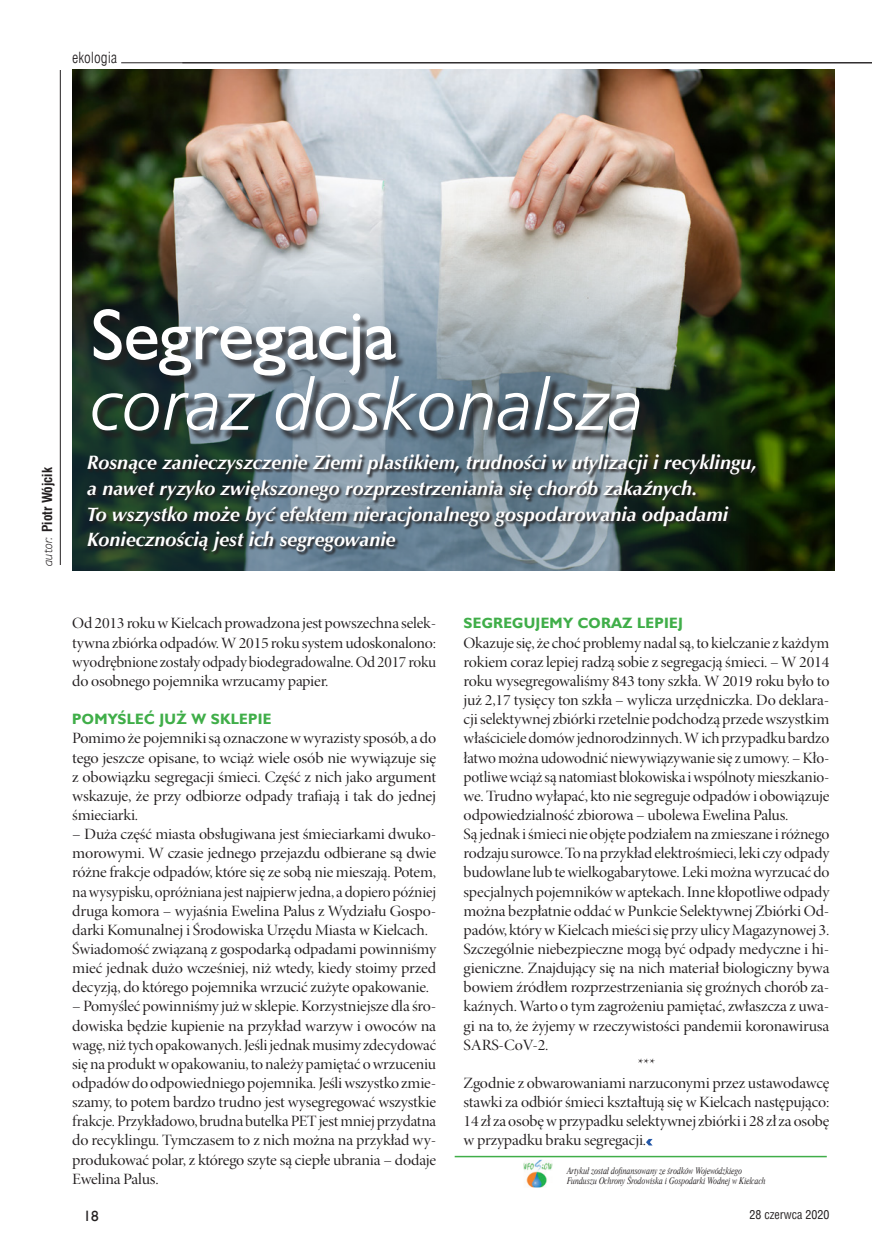
<style>
.page{position:relative;width:872px;height:1234px;background:#fff}
.page>*{position:absolute;margin:0;border:0;box-sizing:border-box;transform-origin:0 0}
.TYTUL_ARTTYKULU{font:italic 72px "Humnst 777 Lt EUX";color:#fff}
.TYTUL_ARTTYKULU-2{font:72px "Humanst 521 EUX";color:#fff}
.LID{font:italic 700 19.5px/25.5px "Zapf Humnst EUX";color:#fff}
.TEKST_GŁÓWNY{font:15.75px/19.2px "Minion Pro Disp";letter-spacing:-.01em;color:#231f20;text-align:justify;scale:1.06 1}
.TEKST_GŁÓWNY-2{font:15.75px/19.2px "Minion Pro Disp";letter-spacing:-.01em;color:#231f20;text-align:justify;scale:1.05 1}
.SRODTYTUL{font:700 15px "Humanst 521 EUX";letter-spacing:.02em;color:#40ae49}
.t1{font:15px "Swis 721 Lt Cn EUX";color:#231f20}
.t2{font:15px "Humanst 521 EUX";color:#231f20}
.t3{font:700 13.5px "Swis 721 Cn EUX";color:#231f20}
.t4{font:condensed 12px "Helvetica";color:#231f20}
.TEKST_GLOWNY_BEZ_AKA{font:italic 9px "Dutch 801 Hd EUX";color:#231f20;scale:.87 1}
.s1{font-family:"Humanst 521 Lt EUX";font-weight:400;font-style:italic}
</style>
<div class="page">
<img style="left:72px;top:70px;width:762px;height:500px">
<img style="left:72px;top:193px;width:690px;height:377px">
<hr style="left:121px;top:62px;width:751px;height:1px;background:#231f20">
<div style="left:94px;top:310px;width:556px;height:131px;background:#231f20;opacity:.75"></div>
<div style="left:86px;top:454px;width:673px;height:101px;background:#231f20;opacity:.75"></div>
<svg style="left:646px;top:1138px;width:6px;height:7px"></svg>
<hr style="left:60px;top:70px;width:1px;height:495px;background:#231f20">
<img style="left:524px;top:1159px;width:29px;height:28px">
<hr style="left:455px;top:1155px;width:371px;height:1px;background:#40ae49">
<p class="t1" style="left:72px;top:49px;width:46px">ekologia</p>
<p class="t3" style="left:39px;top:565px;width:100px;rotate:-90deg"><span class="s1">autor:</span> Piotr Wójcik</p>
<p class="TYTUL_ARTTYKULU-2" style="left:91px;top:290px;width:306px">Segregacja</p>
<p class="TYTUL_ARTTYKULU" style="left:91px;top:360px;width:555px">coraz doskonalsza</p>
<p class="LID" style="left:88px;top:450px;width:671px">Rosnące zanieczyszczenie Ziemi plastikiem, trudności w utylizacji i recyklingu, a nawet ryzyko zwiększonego rozprzestrzeniania się chorób zakaźnych.<br>To wszystko może być efektem nieracjonalnego gospodarowania odpadami Koniecznością jest ich segregowanie</p>
<p class="TEKST_GŁÓWNY" style="left:72px;top:614px;width:345px">Od 2013 roku wKielcach prowadzona jest powszechna selek&shy;tywna zbiórka odpadów. W2015 roku system udoskonalono: wyodrębnione zostały odpady biodegradowalne. Od 2017 roku do osobnego pojemnika wrzucamy papier.</p>
<p class="SRODTYTUL" style="left:72px;top:709px;width:201px">POMYŚLEĆ JUŻ W SKLEPIE</p>
<p class="TEKST_GŁÓWNY" style="left:72px;top:729px;width:345px">Pomimo że pojemniki są oznaczone wwyrazisty sposób, a do tego jeszcze opisane, to wciąż wiele osób nie wywiązuje się z obowiązku segregacji śmieci. Część z nich jako argument wskazuje, że przy odbiorze odpady trafiają i tak do jednej śmieciarki.</p>
<p class="TEKST_GŁÓWNY" style="left:72px;top:824px;width:345px">– Duża część miasta obsługiwana jest śmieciarkami dwuko&shy;morowymi. W czasie jednego przejazdu odbierane są dwie różne frakcje odpadów, które się ze sobą nie mieszają. Potem, na wysypisku, opróżniana jest najpierw jedna, adopiero później druga komora – wyjaśnia Ewelina Palus z Wydziału Gospo&shy;darki Komunalnej i Środowiska Urzędu Miasta w Kielcach.</p>
<p class="TEKST_GŁÓWNY" style="left:72px;top:939px;width:345px">Świadomość związaną z gospodarką odpadami powinniśmy mieć jednak dużo wcześniej, niż wtedy, kiedy stoimy przed decyzją, do którego pojemnika wrzucić zużyte opakowanie.</p>
<p class="TEKST_GŁÓWNY" style="left:72px;top:996px;width:345px">– Pomyśleć powinniśmy już wsklepie. Korzystniejsze dla śro&shy;dowiska będzie kupienie na przykład warzyw i owoców na wagę, niż tych opakowanych. Jeśli jednak musimy zdecydować się na produkt wopakowaniu, to należy pamiętać owrzuceniu odpadów do odpowiedniego pojemnika. Jeśli wszystko zmie&shy;szamy, to potem bardzo trudno jest wysegregować wszystkie frakcje. Przykładowo, brudna butelka PET jest mniej przydatna do recyklingu. Tymczasem to z nich można na przykład wy&shy;produkować polar, z którego szyte są ciepłe ubrania – dodaje Ewelina Palus.</p>
<p class="SRODTYTUL" style="left:463px;top:614px;width:221px">SEGREGUJEMY CORAZ LEPIEJ</p>
<p class="TEKST_GŁÓWNY" style="left:463px;top:633px;width:346px">Okazuje się, że choć problemy nadal są, to kielczanie z każdym rokiem coraz lepiej radzą sobie z segregacją śmieci. – W 2014 roku wysegregowaliśmy 843 tony szkła. W 2019 roku było to już 2,17 tysięcy ton szkła – wylicza urzędniczka. Do deklara&shy;cji selektywnej zbiórki rzetelnie podchodzą przede wszystkim właściciele domów jednorodzinnych. Wich przypadku bardzo łatwo można udowodnić niewywiązywanie się zumowy. – Kło&shy;potliwe wciąż są natomiast blokowiska iwspólnoty mieszkanio&shy;we. Trudno wyłapać, kto nie segreguje odpadów i obowiązuje odpowiedzialność zbiorowa – ubolewa Ewelina Palus.</p>
<p class="TEKST_GŁÓWNY-2" style="left:463px;top:824px;width:350px">Są jednak iśmieci nie objęte podziałem na zmieszane iróżnego rodzaju surowce. To na przykład elektrośmieci, leki czy odpady budowlane lub te wielkogabarytowe. Leki można wyrzucać do specjalnych pojemników waptekach. Inne kłopotliwe odpady można bezpłatnie oddać w Punkcie Selektywnej Zbiórki Od&shy;padów, który wKielcach mieści się przy ulicy Magazynowej 3.</p>
<p class="TEKST_GŁÓWNY" style="left:463px;top:939px;width:347px">Szczególnie niebezpieczne mogą być odpady medyczne i hi&shy;gieniczne. Znajdujący się na nich materiał biologiczny bywa bowiem źródłem rozprzestrzeniania się groźnych chorób za&shy;kaźnych. Warto o tym zagrożeniu pamiętać, zwłaszcza z uwa&shy;gi na to, że żyjemy w rzeczywistości pandemii koronawirusa SARS-CoV-2.</p>
<p class="TEKST_GŁÓWNY" style="left:637px;top:1054px;width:18px">***</p>
<p class="TEKST_GŁÓWNY" style="left:463px;top:1073px;width:346px">Zgodnie z obwarowaniami narzuconymi przez ustawodawcę stawki za odbiór śmieci kształtują się w Kielcach następująco:<br>14 zł za osobę wprzypadku selektywnej zbiórki i 28 zł za osobę w przypadku braku segregacji.</p>
<p class="TEKST_GLOWNY_BEZ_AKA" style="left:567px;top:1164px;width:203px">Artykuł został dofinansowany ze środków Wojewódzkiego</p>
<p class="TEKST_GLOWNY_BEZ_AKA" style="left:567px;top:1175px;width:230px">Funduszu Ochrony Środowiska i Gospodarki Wodnej w Kielcach</p>
<p class="t2" style="left:83px;top:1206px;width:17px">18</p>
<p class="t4" style="left:749px;top:1206px;width:81px">28 CZERWCA 2020</p>
</div>
